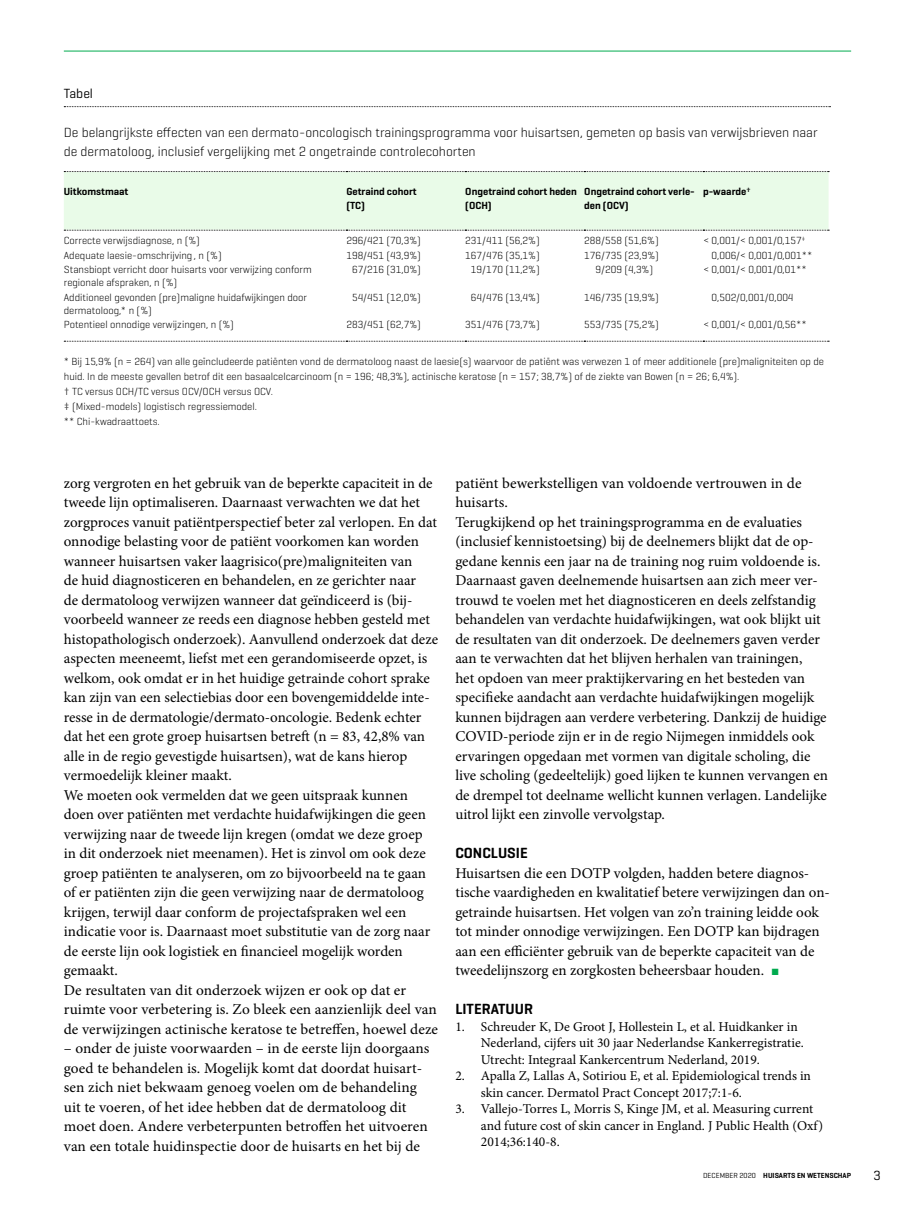
<style>
.page{position:relative;width:915px;height:1212px;background:#fff}
.page>*{position:absolute;margin:0;border:0;box-sizing:border-box;transform-origin:0 0}
.Para_broodtekst{font:15px/19.5px "Minion Pro";color:#000}
.Bibliography_Heading{font:600 15px "Geogrotesque";color:#000}
.SectionHeading_1_tus{font:600 15px "Geogrotesque";color:#000}
.t1{font:13.5px/16.5px "Minion Pro";color:#000}
.Tabel_Caption_tabel{font:300 13.5px/19.5px "Geogrotesque";color:#000}
.Table_Caption_tabel{font:13.5px "Geogrotesque";color:#000}
.Table_Entry_left_tab{font:300 10.5px/13.5px "Geogrotesque";color:#000}
.Table_Legend_legenda{font:300 10.5px/15px "Geogrotesque";color:#000}
.Table_Heading_kopreg{font:600 10.5px/13.5px "Geogrotesque";color:#000}
.t2{font:600 7.5px "Geogrotesque";color:#000}
.t3{font:7.5px "Geogrotesque";color:#000}
.s1{color:#00aa4e}
.s2{font-weight:400}
</style>
<div class="page">
<hr style="left:64px;top:51px;width:786px;height:1px;background:#00aa4e">
<svg style="left:64px;top:106px;width:766px;height:1px"></svg>
<svg style="left:64px;top:341px;width:764px;height:1px"></svg>
<div style="left:64px;top:171px;width:764px;height:60px;background:#e9fbe8"></div>
<p class="Table_Caption_tabel" style="left:64px;top:85px;width:31px">TABEL</p>
<p class="Tabel_Caption_tabel" style="left:64px;top:122px;width:755px">De belangrijkste effecten van een dermato-oncologisch trainingsprogramma voor huisartsen, gemeten op basis van verwijsbrieven naar de dermatoloog, inclusief vergelijking met 2 ongetrainde controlecohorten</p>
<p class="Table_Heading_kopreg" style="left:64px;top:185px;width:66px">Uitkomstmaat</p>
<p class="Table_Heading_kopreg" style="left:346px;top:185px;width:72px">Getraind cohort (TC)</p>
<p class="Table_Heading_kopreg" style="left:465px;top:185px;width:113px">Ongetraind cohort heden (OCH)</p>
<p class="Table_Heading_kopreg" style="left:584px;top:185px;width:112px">Ongetraind cohort verle&shy;den (OCV)</p>
<p class="Table_Heading_kopreg" style="left:703px;top:185px;width:49px">p-waarde<sup>†</sup></p>
<p class="Table_Entry_left_tab" style="left:64px;top:234px;width:138px">Correcte verwijsdiagnose, n (%)</p>
<p class="Table_Entry_left_tab" style="left:346px;top:234px;width:76px">296/421 (70,3%)</p>
<p class="Table_Entry_left_tab" style="left:465px;top:234px;width:76px">231/411 (56,2%)</p>
<p class="Table_Entry_left_tab" style="left:584px;top:234px;width:76px">288/558 (51,6%)</p>
<p class="Table_Entry_left_tab" style="left:703px;top:234px;width:103px">&lt; 0,001/&lt; 0,001/0,157<sup>‡</sup></p>
<p class="Table_Entry_left_tab" style="left:64px;top:248px;width:159px">Adequate laesie-omschrijving , n (%)</p>
<p class="Table_Entry_left_tab" style="left:346px;top:248px;width:76px">198/451 (43,9%)</p>
<p class="Table_Entry_left_tab" style="left:465px;top:248px;width:76px">167/476 (35,1%)</p>
<p class="Table_Entry_left_tab" style="left:584px;top:248px;width:76px">176/735 (23,9%)</p>
<p class="Table_Entry_left_tab" style="left:711px;top:248px;width:102px">0,006/&lt; 0,001/0,001**</p>
<p class="Table_Entry_left_tab" style="left:64px;top:262px;width:249px">Stansbiopt verricht door huisarts voor verwijzing conform regionale afspraken, n (%)</p>
<p class="Table_Entry_left_tab" style="left:352px;top:262px;width:70px">67/216 (31,0%)</p>
<p class="Table_Entry_left_tab" style="left:471px;top:262px;width:70px">19/170 (11,2%)</p>
<p class="Table_Entry_left_tab" style="left:595px;top:262px;width:59px">9/209 (4,3%)</p>
<p class="Table_Entry_left_tab" style="left:703px;top:262px;width:105px">&lt; 0,001/&lt; 0,001/0,01**</p>
<p class="Table_Entry_left_tab" style="left:64px;top:290px;width:244px">Additioneel gevonden (pre)maligne huidafwijkingen door dermatoloog,* n (%)</p>
<p class="Table_Entry_left_tab" style="left:352px;top:290px;width:70px">54/451 (12,0%)</p>
<p class="Table_Entry_left_tab" style="left:471px;top:290px;width:70px">64/476 (13,4%)</p>
<p class="Table_Entry_left_tab" style="left:584px;top:290px;width:76px">146/735 (19,9%)</p>
<p class="Table_Entry_left_tab" style="left:711px;top:290px;width:83px">0,502/0,001/0,004</p>
<p class="Table_Entry_left_tab" style="left:64px;top:318px;width:172px">Potentieel onnodige verwijzingen, n (%)</p>
<p class="Table_Entry_left_tab" style="left:346px;top:318px;width:76px">283/451 (62,7%)</p>
<p class="Table_Entry_left_tab" style="left:465px;top:318px;width:76px">351/476 (73,7%)</p>
<p class="Table_Entry_left_tab" style="left:584px;top:318px;width:76px">553/735 (75,2%)</p>
<p class="Table_Entry_left_tab" style="left:703px;top:318px;width:105px">&lt; 0,001/&lt; 0,001/0,56**</p>
<p class="Table_Legend_legenda" style="left:64px;top:354px;width:761px">* Bij 15,9% (n = 264) van alle geïncludeerde patiënten vond de dermatoloog naast de laesie(s) waarvoor de patiënt was verwezen 1 of meer additionele (pre)maligniteiten op de huid. In de meeste gevallen betrof dit een basaalcelcarcinoom (n = 196; 48,3%), actinische keratose (n = 157; 38,7%) of de ziekte van Bowen (n = 26; 6,4%).</p>
<p class="Table_Legend_legenda" style="left:64px;top:384px;width:210px">† TC versus OCH/TC versus OCV/OCH versus OCV.</p>
<p class="Table_Legend_legenda" style="left:64px;top:399px;width:195px">‡ (Mixed-models) logistisch regressiemodel.</p>
<p class="Table_Legend_legenda" style="left:64px;top:414px;width:97px">** Chi-kwadraattoets.</p>
<p class="Para_broodtekst" style="left:64px;top:473px;width:375px">zorg vergroten en het gebruik van de beperkte capaciteit in de tweede lijn optimaliseren. Daarnaast verwachten we dat het zorgproces vanuit patiëntperspectief beter zal verlopen. En dat onnodige belasting voor de patiënt voorkomen kan worden wanneer huisartsen vaker laagrisico(pre)maligniteiten van<br>de huid diagnosticeren en behandelen, en ze gerichter naar<br>de dermatoloog verwijzen wanneer dat geïndiceerd is (bij&shy;voorbeeld wanneer ze reeds een diagnose hebben gesteld met histopathologisch onderzoek). Aanvullend onderzoek dat deze aspecten meeneemt, liefst met een gerandomiseerde opzet, is welkom, ook omdat er in het huidige getrainde cohort sprake kan zijn van een selectiebias door een bovengemiddelde inte&shy;resse in de dermatologie/dermato-oncologie. Bedenk echter dat het een grote groep huisartsen betreft (n = 83, 42,8% van alle in de regio gevestigde huisartsen), wat de kans hierop vermoedelijk kleiner maakt.</p>
<p class="Para_broodtekst" style="left:64px;top:785px;width:368px">We moeten ook vermelden dat we geen uitspraak kunnen doen over patiënten met verdachte huidafwijkingen die geen verwijzing naar de tweede lijn kregen (omdat we deze groep in dit onderzoek niet meenamen). Het is zinvol om ook deze groep patiënten te analyseren, om zo bijvoorbeeld na te gaan of er patiënten zijn die geen verwijzing naar de dermatoloog krijgen, terwijl daar conform de projectafspraken wel een indicatie voor is. Daarnaast moet substitutie van de zorg naar de eerste lijn ook logistiek en financieel mogelijk worden gemaakt.</p>
<p class="Para_broodtekst" style="left:64px;top:980px;width:375px">De resultaten van dit onderzoek wijzen er ook op dat er ruimte voor verbetering is. Zo bleek een aanzienlijk deel van de verwijzingen actinische keratose te betreffen, hoewel deze</p>
<p class="Para_broodtekst" style="left:64px;top:1039px;width:367px">– onder de juiste voorwaarden – in de eerste lijn doorgaans goed te behandelen is. Mogelijk komt dat doordat huisart&shy;sen zich niet bekwaam genoeg voelen om de behandeling uit te voeren, of het idee hebben dat de dermatoloog dit moet doen. Andere verbeterpunten betroffen het uitvoeren van een totale huidinspectie door de huisarts en het bij de</p>
<p class="Para_broodtekst" style="left:455px;top:473px;width:347px">patiënt bewerkstelligen van voldoende vertrouwen in de huisarts.</p>
<p class="Para_broodtekst" style="left:455px;top:512px;width:374px">Terugkijkend op het trainingsprogramma en de evaluaties (inclusief kennistoetsing) bij de deelnemers blijkt dat de op&shy;gedane kennis een jaar na de training nog ruim voldoende is.<br>Daarnaast gaven deelnemende huisartsen aan zich meer ver&shy;trouwd te voelen met het diagnosticeren en deels zelfstandig behandelen van verdachte huidafwijkingen, wat ook blijkt uit de resultaten van dit onderzoek. De deelnemers gaven verder aan te verwachten dat het blijven herhalen van trainingen,<br>het opdoen van meer praktijkervaring en het besteden van specifieke aandacht aan verdachte huidafwijkingen mogelijk kunnen bijdragen aan verdere verbetering. Dankzij de huidige COVID-periode zijn er in de regio Nijmegen inmiddels ook ervaringen opgedaan met vormen van digitale scholing, die live scholing (gedeeltelijk) goed lijken te kunnen vervangen en de drempel tot deelname wellicht kunnen verlagen. Landelijke uitrol lijkt een zinvolle vervolgstap.</p>
<p class="SectionHeading_1_tus" style="left:455px;top:844px;width:74px">CONCLUSIE</p>
<p class="Para_broodtekst" style="left:455px;top:863px;width:376px">Huisartsen die een DOTP volgden, hadden betere diagnos&shy;tische vaardigheden en kwalitatief betere verwijzingen dan on&shy;getrainde huisartsen. Het volgen van zo’n training leidde ook tot minder onnodige verwijzingen. Een DOTP kan bijdragen aan een efficiënter gebruik van de beperkte capaciteit van de tweedelijnszorg en zorgkosten beheersbaar houden. <span class="s1">■</span></p>
<p class="Bibliography_Heading" style="left:455px;top:1000px;width:79px">LITERATUUR</p>
<p class="t1" style="left:480px;top:1018px;width:324px;text-indent:-26px">1. Schreuder K, De Groot J, Hollestein L, et al. Huidkanker in<br>Nederland, cijfers uit 30 jaar Nederlandse Kankerregistratie.<br>Utrecht: Integraal Kankercentrum Nederland, 2019.</p>
<p class="t1" style="left:480px;top:1068px;width:331px;text-indent:-26px">2. Apalla Z, Lallas A, Sotiriou E, et al. Epidemiological trends in skin cancer. Dermatol Pract Concept 2017;7:1-6.</p>
<p class="t1" style="left:480px;top:1101px;width:344px;text-indent:-26px">3. Vallejo-Torres L, Morris S, Kinge JM, et al. Measuring current and future cost of skin cancer in England. J Public Health (Oxf)<br>2014;36:140-8.</p>
<p class="t3" style="left:715px;top:1171px;width:42px">MAAND NULL</p>
<p class="Table_Caption_tabel" style="left:873px;top:1166px;width:9px">3</p>
<p class="t2" style="left:703px;top:1171px;width:149px"><span class="s2">D ECEM BER 2020</span> HUISARTS EN WETENSCHAP</p>
</div>
